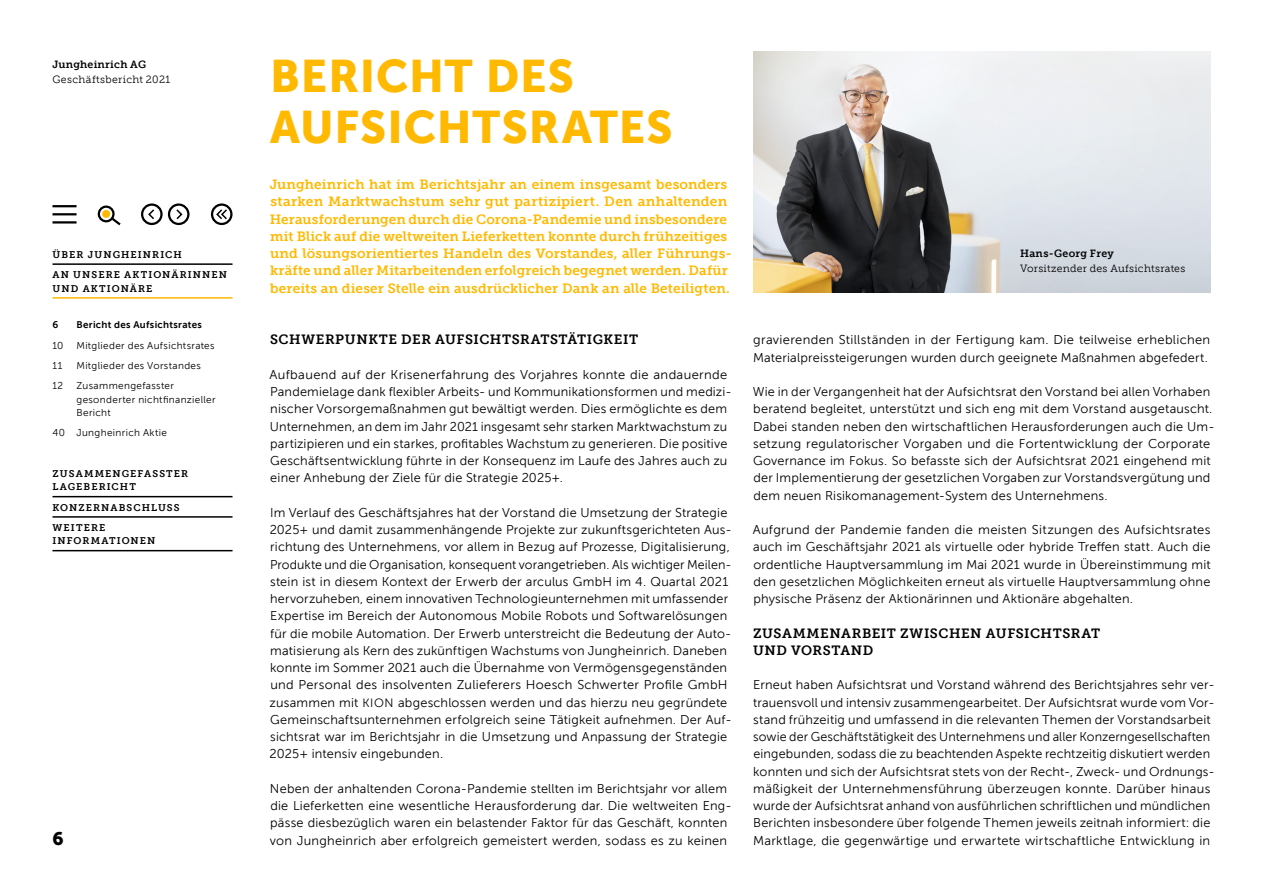
<style>
.page{position:relative;width:1263px;height:893px;background:#fff}
.page>*{position:absolute;margin:0;border:0;box-sizing:border-box;transform-origin:0 0}
.t1{font:45px/51.8px "Museo Sans 900";letter-spacing:.02em;color:#ffb900}
.t2{font:18px "Museo Slab 900";color:#000}
.t3{font:13.5px/17.2px "Museo Slab 700";letter-spacing:.01em;color:#ffb900}
.t4{font:13.5px/17.2px "Museo Slab 700";letter-spacing:.04em;color:#000}
.t5{font:12.75px/17.2px "Museo Sans 300";letter-spacing:.015em;color:#000}
.t6{font:10.5px "Museo Slab 300";letter-spacing:.025em;color:#000}
.t7{font:10.5px "Museo Slab 700";letter-spacing:.025em;color:#000}
.t8{font:10.05px/13.5px "Museo Sans 300";letter-spacing:.035em;color:#000}
.t9{font:9.75px/20.2px "Museo Slab 700";letter-spacing:.115em;color:#000}
.t10{font:9.75px "Museo Sans 700";letter-spacing:.035em;color:#000}
.s1{font-size:12px}
</style>
<div class="page">
<hr style="left:52px;top:205px;width:25px;height:2px;background:#000">
<hr style="left:52px;top:213px;width:25px;height:2px;background:#000">
<hr style="left:52px;top:221px;width:25px;height:3px;background:#000">
<svg style="left:98px;top:205px;width:23px;height:21px"></svg>
<div style="left:102px;top:210px;width:8px;height:8px;background:#ffb900;border-radius:50%"></div>
<div style="left:141px;top:203px;width:22px;height:22px;border:2px solid #000;border-radius:50%"></div>
<svg style="left:148px;top:209px;width:7px;height:11px"></svg>
<div style="left:168px;top:203px;width:21px;height:22px;border:2px solid #000;border-radius:50%"></div>
<svg style="left:176px;top:209px;width:7px;height:11px"></svg>
<div style="left:211px;top:203px;width:22px;height:22px;border:2px solid #000;border-radius:50%"></div>
<svg style="left:215px;top:208px;width:14px;height:13px"></svg>
<hr style="left:52px;top:263px;width:180px;height:2px;background:#000">
<hr style="left:52px;top:297px;width:180px;height:2px;background:#ffb900">
<hr style="left:52px;top:496px;width:180px;height:1px;background:#000">
<hr style="left:52px;top:516px;width:180px;height:2px;background:#000">
<hr style="left:52px;top:550px;width:180px;height:1px;background:#000">
<img style="left:753px;top:51px;width:457px;height:241px">
<p class="t7" style="left:52px;top:59px;width:95px">Jungheinrich AG</p>
<p class="t6" style="left:52px;top:74px;width:119px">Geschäftsbericht 2021</p>
<p class="t9" style="left:52px;top:244px;width:176px">ÜBER JUNGHEINRICH<br>AN UNSERE AKTIONÄRINNEN</p>
<p class="t9" style="left:52px;top:278px;width:101px">UND AKTIONÄRE</p>
<p class="t10" style="left:52px;top:319px;width:7px">6</p>
<p class="t10" style="left:77px;top:319px;width:127px">Bericht des Aufsichtsrates</p>
<p class="t8" style="left:52px;top:338px;width:13px">10</p>
<p class="t8" style="left:76px;top:338px;width:140px">Mitglieder des Aufsichtsrates</p>
<p class="t8" style="left:52px;top:359px;width:11px">11</p>
<p class="t8" style="left:76px;top:359px;width:126px">Mitglieder des Vorstandes</p>
<p class="t8" style="left:52px;top:379px;width:12px">12</p>
<p class="t8" style="left:76px;top:379px;width:141px">Zusammengefasster gesonderter nichtfinanzieller<br>Bericht</p>
<p class="t8" style="left:53px;top:426px;width:116px">40 Jungheinrich Aktie</p>
<p class="t9" style="left:52px;top:467px;width:137px;line-height:13.5px">ZUSAMMENGEFASSTER<br>LAGEBERICHT</p>
<p class="t9" style="left:52px;top:497px;width:129px">KONZERNABSCHLUSS<br>WEITERE</p>
<p class="t9" style="left:52px;top:531px;width:105px">INFORMATIONEN</p>
<h2 class="t2" style="left:52px;top:828px;width:13px">6</h2>
<h1 class="t1" style="left:270px;top:50px;width:404px">BERICHT DES<br>AUFSICHTSRATES</h1>
<p class="t3" style="left:270px;top:176px;width:463px">Jungheinrich hat im Berichtsjahr an einem insgesamt besonders starken Marktwachstum sehr gut partizipiert. Den anhaltenden Herausforderungen durch die Corona-Pandemie und insbesondere mit Blick auf die weltweiten Lieferketten konnte durch frühzeitiges und lösungsorientiertes Handeln des Vorstandes, aller Führungs&shy;kräfte und aller Mitarbeitenden erfolgreich begegnet werden. Dafür bereits an dieser Stelle ein ausdrücklicher Dank an alle Beteiligten.</p>
<p class="t4" style="left:270px;top:331px;width:370px">SCHWERPUNKTE DER AUFSICHTSRATSTÄTIGKEIT</p>
<p class="t5" style="left:270px;top:366px;width:463px">Aufbauend auf der Krisenerfahrung des Vorjahres konnte die andauernde Pandemielage dank flexibler Arbeits- und Kommunikationsformen und medizi&shy;nischer Vorsorgemaßnahmen gut bewältigt werden. Dies ermöglichte es dem Unternehmen, an dem im Jahr 2021 insgesamt sehr starken Marktwachstum zu partizipieren und ein starkes, profitables Wachstum zu generieren. Die positive Geschäftsentwicklung führte in der Konsequenz im Laufe des Jahres auch zu einer Anhebung der Ziele für die Strategie 2025+.</p>
<p class="t5" style="left:270px;top:504px;width:464px">Im Verlauf des Geschäftsjahres hat der Vorstand die Umsetzung der Strategie 2025+ und damit zusammenhängende Projekte zur zukunftsgerichteten Aus&shy;richtung des Unternehmens, vor allem in Bezug auf Prozesse, Digitalisierung, Produkte und die Organisation, konsequent vorangetrieben. Als wichtiger Meilen&shy;stein ist in diesem Kontext der Erwerb der arculus GmbH im 4. Quartal 2021 hervorzuheben, einem innovativen Technologieunternehmen mit umfassender Expertise im Bereich der Autonomous Mobile Robots und Softwarelösungen für die mobile Automation. Der Erwerb unterstreicht die Bedeutung der Auto&shy;matisierung als Kern des zukünftigen Wachstums von Jungheinrich. Daneben konnte im Sommer 2021 auch die Übernahme von Vermögensgegenständen und Personal des insolventen Zulieferers Hoesch Schwerter Profile GmbH zusammen mit <span class="s1">KION</span> abgeschlossen werden und das hierzu neu gegründete Gemeinschaftsunternehmen erfolgreich seine Tätigkeit aufnehmen. Der Auf&shy;sichtsrat war im Berichtsjahr in die Umsetzung und Anpassung der Strategie 2025+ intensiv eingebunden.</p>
<p class="t5" style="left:270px;top:780px;width:463px">Neben der anhaltenden Corona-Pandemie stellten im Berichtsjahr vor allem die Lieferketten eine wesentliche Herausforderung dar. Die weltweiten Eng&shy;pässe diesbezüglich waren ein belastender Faktor für das Geschäft, konnten von Jungheinrich aber erfolgreich gemeistert werden, sodass es zu keinen</p>
<p class="t7" style="left:1020px;top:247px;width:95px">Hans-Georg Frey</p>
<p class="t6" style="left:1020px;top:263px;width:167px">Vorsitzender des Aufsichtsrates</p>
<p class="t5" style="left:753px;top:331px;width:459px">gravierenden Stillständen in der Fertigung kam. Die teilweise erheblichen<br>Materialpreissteigerungen wurden durch geeignete Maßnahmen abgefedert.</p>
<p class="t5" style="left:753px;top:383px;width:463px">Wie in der Vergangenheit hat der Aufsichtsrat den Vorstand bei allen Vorhaben beratend begleitet, unterstützt und sich eng mit dem Vorstand ausgetauscht.<br>Dabei standen neben den wirtschaftlichen Herausforderungen auch die Um&shy;setzung regulatorischer Vorgaben und die Fortentwicklung der Corporate Governance im Fokus. So befasste sich der Aufsichtsrat 2021 eingehend mit der Implementierung der gesetzlichen Vorgaben zur Vorstandsvergütung und dem neuen Risikomanagement-System des Unternehmens.</p>
<p class="t5" style="left:753px;top:521px;width:460px;text-align:justify">Aufgrund der Pandemie fanden die meisten Sitzungen des Aufsichtsrates auch im Geschäftsjahr 2021 als virtuelle oder hybride Treffen statt. Auch die ordentliche Hauptversammlung im Mai 2021 wurde in Übereinstimmung mit den gesetzlichen Möglichkeiten erneut als virtuelle Hauptversammlung ohne physische Präsenz der Aktionärinnen und Aktionäre abgehalten.</p>
<p class="t4" style="left:753px;top:624px;width:349px">ZUSAMMENARBEIT ZWISCHEN AUFSICHTSRAT<br>UND VORSTAND</p>
<p class="t5" style="left:753px;top:676px;width:463px">Erneut haben Aufsichtsrat und Vorstand während des Berichtsjahres sehr ver&shy;trauensvoll und intensiv zusammengearbeitet. Der Aufsichtsrat wurde vom Vor&shy;stand frühzeitig und umfassend in die relevanten Themen der Vorstandsarbeit sowie der Geschäftstätigkeit des Unternehmens und aller Konzerngesellschaften eingebunden, sodass die zu beachtenden Aspekte rechtzeitig diskutiert werden konnten und sich der Aufsichtsrat stets von der Recht-, Zweck- und Ordnungs&shy;mäßigkeit der Unternehmensführung überzeugen konnte. Darüber hinaus wurde der Aufsichtsrat anhand von ausführlichen schriftlichen und mündlichen Berichten insbesondere über folgende Themen jeweils zeitnah informiert: die Marktlage, die gegenwärtige und erwartete wirtschaftliche Entwicklung in</p>
</div>
